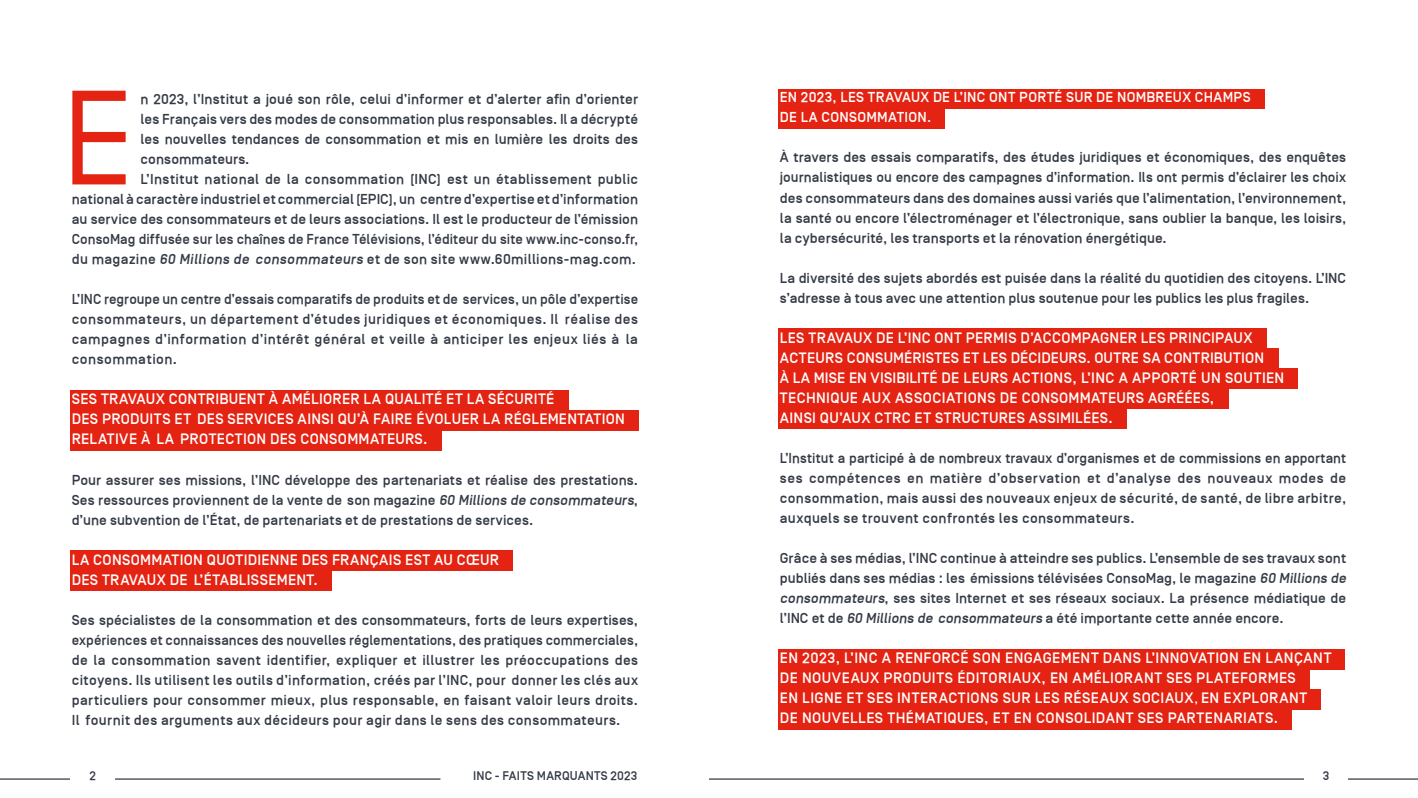
<style>
.page{position:relative;width:1418px;height:798px;background:#fff}
.page>*{position:absolute;margin:0;border:0;box-sizing:border-box;transform-origin:0 0}
.t1{font:133.75px "Simplon BP";color:#e42312}
.t2{font:500 15px/20px "Simplon BP";letter-spacing:.025em;color:#fff}
.t3{font:500 14.38px/20px "Simplon BP";letter-spacing:.01em;color:#343a45;text-align:justify}
.t4{font:500 14.38px/20px "Simplon BP";letter-spacing:.02em;color:#fff}
.t5{font:500 12.5px "Simplon BP";letter-spacing:.02em;color:#343a45}
.s1{font-size:12.5px}
</style>
<div class="page">
<div style="left:70px;top:390px;width:498px;height:20px;background:#e42312"></div>
<div style="left:70px;top:410px;width:568px;height:20px;background:#e42312"></div>
<div style="left:70px;top:430px;width:371px;height:20px;background:#e42312"></div>
<div style="left:70px;top:550px;width:443px;height:20px;background:#e42312"></div>
<div style="left:70px;top:570px;width:262px;height:20px;background:#e42312"></div>
<div style="left:778px;top:89px;width:486px;height:20px;background:#e42312"></div>
<div style="left:778px;top:109px;width:167px;height:20px;background:#e42312"></div>
<div style="left:778px;top:328px;width:488px;height:21px;background:#e42312"></div>
<div style="left:778px;top:348px;width:500px;height:21px;background:#e42312"></div>
<div style="left:778px;top:368px;width:519px;height:21px;background:#e42312"></div>
<div style="left:778px;top:388px;width:450px;height:21px;background:#e42312"></div>
<div style="left:778px;top:408px;width:348px;height:21px;background:#e42312"></div>
<div style="left:778px;top:648px;width:566px;height:21px;background:#e42312"></div>
<div style="left:778px;top:668px;width:531px;height:21px;background:#e42312"></div>
<div style="left:778px;top:688px;width:542px;height:21px;background:#e42312"></div>
<div style="left:778px;top:708px;width:513px;height:21px;background:#e42312"></div>
<hr style="left:115px;top:778px;width:325px;height:1px;background:#343a45">
<hr style="left:0;top:778px;width:70px;height:1px;background:#343a45">
<hr style="left:1347px;top:778px;width:70px;height:1px;background:#343a45">
<hr style="left:709px;top:778px;width:594px;height:1px;background:#343a45">
<h1 class="t1" style="left:62px;top:67px;width:74px">E</h1>
<p class="t4" style="left:780px;top:87px;width:472px">EN 2023, LES TRAVAUX DE L’INC ONT PORTÉ SUR DE NOMBREUX CHAMPS<br>DE LA CONSOMMATION.</p>
<p class="t3" style="left:141px;top:89px;width:499px">n 2023, l’Institut a joué son rôle, celui d’informer et d’alerter afin d’orienter</p>
<p class="t3" style="left:141px;top:109px;width:499px">les Français vers des modes de consommation plus responsables. Il a décrypté</p>
<p class="t3" style="left:141px;top:129px;width:499px">les nouvelles tendances de consommation et mis en lumière les droits des</p>
<p class="t3" style="left:141px;top:149px;width:110px">consommateurs.</p>
<p class="t3" style="left:141px;top:169px;width:499px">L’Institut national de la consommation (INC) est un établissement public</p>
<p class="t3" style="left:72px;top:189px;width:568px">national à caractère industriel et commercial (EPIC), un centre d’expertise et d’information</p>
<p class="t3" style="left:72px;top:209px;width:568px">au service des consommateurs et de leurs associations. Il est le producteur de l’émission</p>
<p class="t3" style="left:72px;top:229px;width:568px">ConsoMag diffusée sur les chaînes de France Télévisions, l’éditeur du site www.inc-conso.fr,</p>
<p class="t3" style="left:72px;top:249px;width:566px">du magazine 60 Millions de consommateurs et de son site www.60millions-mag.com.</p>
<p class="t3" style="left:72px;top:289px;width:568px">L’INC regroupe un centre d’essais comparatifs de produits et de services, un pôle d’expertise consommateurs, un département d’études juridiques et économiques. Il réalise des campagnes d’information d’intérêt général et veille à anticiper les enjeux liés à la consommation.</p>
<p class="t2" style="left:72px;top:389px;width:554px">SES TRAVAUX CONTRIBUENT À AMÉLIORER LA QUALITÉ ET LA SÉCURITÉ<br>DES PRODUITS ET DES SERVICES AINSI QU’À FAIRE ÉVOLUER LA RÉGLEMENTATION<br>RELATIVE À LA PROTECTION DES CONSOMMATEURS.</p>
<p class="t3" style="left:72px;top:469px;width:568px">Pour assurer ses missions, l’INC développe des partenariats et réalise des prestations.<br>Ses ressources proviennent de la vente de son magazine 60 Millions de consommateurs, d’une subvention de l’État, de partenariats et de prestations de services.</p>
<p class="t2" style="left:72px;top:549px;width:429px">LA CONSOMMATION QUOTIDIENNE DES FRANÇAIS EST AU CŒUR<br>DES TRAVAUX DE L’ÉTABLISSEMENT.</p>
<p class="t3" style="left:72px;top:609px;width:568px">Ses spécialistes de la consommation et des consommateurs, forts de leurs expertises, expériences et connaissances des nouvelles réglementations, des pratiques commerciales, de la consommation savent identifier, expliquer et illustrer les préoccupations des citoyens. Ils utilisent les outils d’information, créés par l’INC, pour donner les clés aux particuliers pour consommer mieux, plus responsable, en faisant valoir leurs droits.<br>Il fournit des arguments aux décideurs pour agir dans le sens des consommateurs.</p>
<p class="t3" style="left:780px;top:147px;width:568px">À travers des essais comparatifs, des études juridiques et économiques, des enquêtes journalistiques ou encore des campagnes d’information. Ils ont permis d’éclairer les choix des consommateurs dans des domaines aussi variés que l’alimentation, l’environnement, la santé ou encore l’électroménager et l’électronique, sans oublier la banque, les loisirs, la cybersécurité, les transports et la rénovation énergétique.</p>
<p class="t3" style="left:780px;top:267px;width:568px">La diversité des sujets abordés est puisée dans la réalité du quotidien des citoyens. L’INC s’adresse à tous avec une attention plus soutenue pour les publics les plus fragiles.</p>
<p class="t2" style="left:780px;top:327px;width:506px">LES TRAVAUX DE L’INC ONT PERMIS D’ACCOMPAGNER LES PRINCIPAUX ACTEURS CONSUMÉRISTES ET LES DÉCIDEURS. OUTRE SA CONTRIBUTION<br>À LA MISE EN VISIBILITÉ DE LEURS ACTIONS, L’INC A APPORTÉ UN SOUTIEN TECHNIQUE AUX ASSOCIATIONS DE CONSOMMATEURS AGRÉÉES,<br>AINSI QU’AUX CTRC ET STRUCTURES ASSIMILÉES.</p>
<p class="t3" style="left:780px;top:447px;width:568px">L’Institut a participé à de nombreux travaux d’organismes et de commissions en apportant ses compétences en matière d’observation et d’analyse des nouveaux modes de consommation, mais aussi des nouveaux enjeux de sécurité, de santé, de libre arbitre, auxquels se trouvent confrontés les consommateurs.</p>
<p class="t3" style="left:780px;top:547px;width:570px;text-align:left">Grâce à ses médias, l’INC continue à atteindre ses publics. L’ensemble de ses travaux sont publiés dans ses médias : les émissions télévisées ConsoMag, le magazine 60 Millions de consommateurs, ses sites Internet et ses réseaux sociaux. La présence médiatique de l’INC et de 60 Millions de consommateurs a été importante cette année encore.</p>
<p class="t2" style="left:780px;top:647px;width:553px">EN 2023, L’INC A RENFORCÉ SON ENGAGEMENT DANS L’INNOVATION EN LANÇANT DE NOUVEAUX PRODUITS ÉDITORIAUX, EN AMÉLIORANT SES PLATEFORMES<br>EN LIGNE ET SES INTERACTIONS SUR LES RÉSEAUX SOCIAUX<span class="s1">,</span> EN EXPLORANT<br>DE NOUVELLES THÉMATIQUES, ET EN CONSOLIDANT SES PARTENARIATS.</p>
<p class="t5" style="left:90px;top:768px;width:8px">2</p>
<p class="t5" style="left:473px;top:768px;width:166px">INC - FAITS MARQUANTS 2023</p>
<p class="t5" style="left:1322px;top:768px;width:8px">3</p>
</div>
